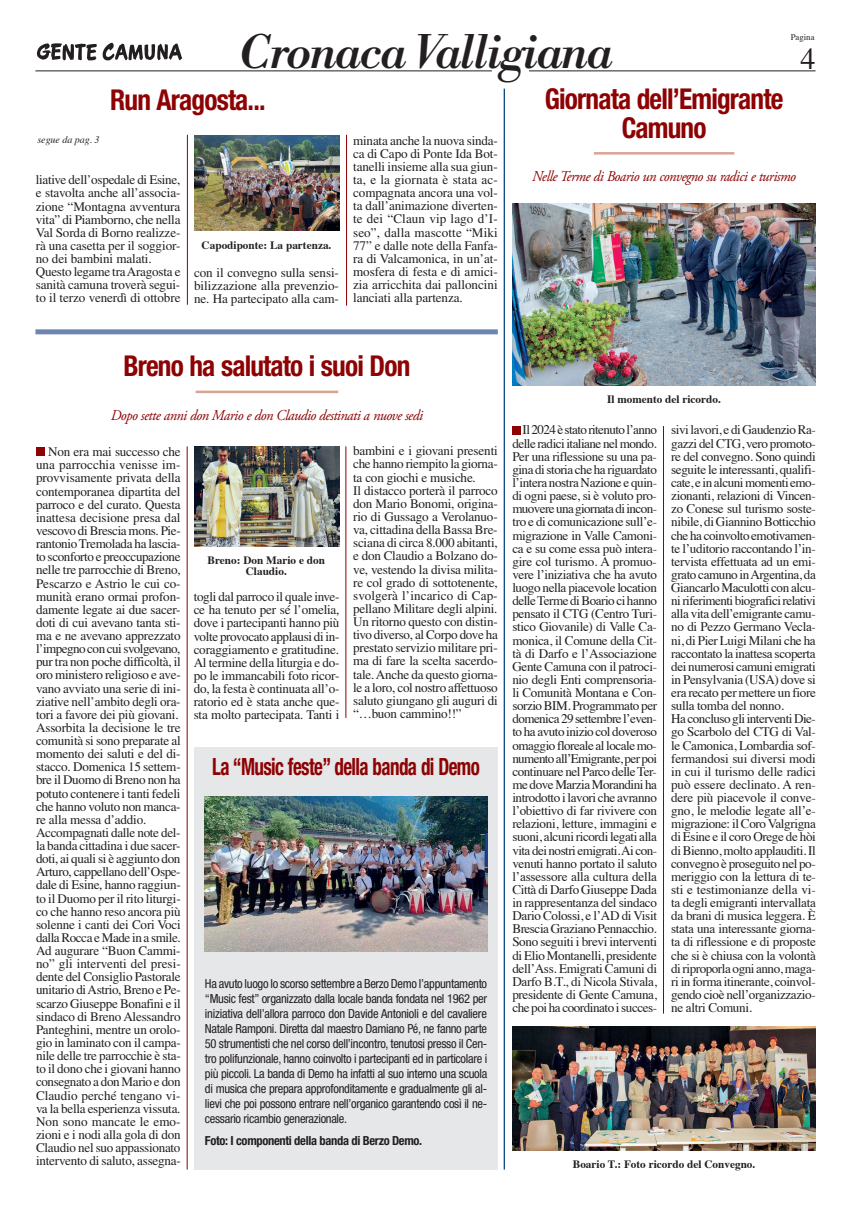
<style>
.page{position:relative;width:851px;height:1205px;background:#fff}
.page>*{position:absolute;margin:0;border:0;box-sizing:border-box;transform-origin:0 0}
.t1{font:italic 500 45px "Libre Bodoni";letter-spacing:-.02em;color:#231f20}
.t2{font:30px "Times";color:#231f20}
.t3{font:700 condensed 28.75px/28.8px "Helvetica Neue LT Std";letter-spacing:-.03em;color:#8d0203;text-align:center;scale:.95 1}
.t4{font:700 condensed 23.75px "Helvetica Neue LT Std";letter-spacing:-.03em;color:#8d0203;scale:.8 1}
.t5{font:italic 15px "Adobe Garamond Pro";letter-spacing:-.035em;color:#8d0203;scale:.96 1}
.t6{font:13.12px/13.1px "Times LT Std";letter-spacing:-.015em;color:#231f20}
.t7{font:13.12px/13.1px "Times";letter-spacing:-.025em;color:#231f20;text-align:justify}
.t8{font:condensed 12.5px/15px "Helvetica Neue LT Std";letter-spacing:-.025em;color:#231f20;text-align:justify}
.t9{font:700 condensed 12.5px "Helvetica Neue LT Std";letter-spacing:-.025em;color:#231f20}
.t10{font:700 11.25px/11.2px "Times";color:#231f20;text-align:center}
.t11{font:italic 10px "Times";letter-spacing:-.005em;color:#231f20}
.t12{font:8.75px "Times";color:#231f20}
</style>
<div class="page">
<hr style="left:35px;top:70px;width:780px;height:1px;background:#231f20">
<div style="left:492px;top:70px;width:36px;height:9px;background:#fff"></div>
<img style="left:36px;top:42px;width:147px;height:19px">
<hr style="left:503px;top:89px;width:2px;height:1080px;background:#00417b">
<div style="left:36px;top:447px;width:9px;height:9px;background:#8d0203"></div>
<hr style="left:187px;top:446px;width:1px;height:723px;background:#8d0203">
<hr style="left:195px;top:391px;width:143px;height:2px;background:#d9a592">
<div style="left:35px;top:329px;width:462px;height:5px;background:#6d85b1"></div>
<hr style="left:345px;top:446px;width:1px;height:272px;background:#8d0203">
<hr style="left:187px;top:135px;width:1px;height:170px;background:#8d0203">
<img style="left:194px;top:135px;width:145px;height:96px">
<hr style="left:346px;top:135px;width:1px;height:171px;background:#8d0203">
<img style="left:194px;top:446px;width:145px;height:101px">
<div style="left:194px;top:747px;width:303px;height:422px;background:#e6e7e9"></div>
<img style="left:205px;top:796px;width:282px;height:155px">
<div style="left:512px;top:426px;width:9px;height:8px;background:#8d0203"></div>
<hr style="left:663px;top:426px;width:1px;height:587px;background:#8d0203">
<hr style="left:593px;top:152px;width:141px;height:3px;background:#d9a592">
<img style="left:512px;top:203px;width:303px;height:182px">
<img style="left:512px;top:1026px;width:303px;height:124px">
<h1 class="t1" style="left:239px;top:17px;width:374px">Cronaca Valligiana</h1>
<p class="t12" style="left:790px;top:29px;width:25px">Pagina</p>
<h2 class="t2" style="left:800px;top:30px;width:16px">4</h2>
<p class="t11" style="left:37px;top:131px;width:64px">segue da pag. 3</p>
<h3 class="t3" style="left:110px;top:85px;width:165px">Run Aragosta...</h3>
<p class="t6" style="left:36px;top:173px;width:146px">liative dell’ospedale di Esine, e stavolta anche all’associa&shy;zione “Montagna avventura vita” di Piamborno, che nella<br>Val Sorda di Borno realizze&shy;rà una casetta per il soggior&shy;no dei bambini malati.<br>Questo legame tra Aragosta e sanità camuna troverà segui&shy;to il terzo venerdì di ottobre</p>
<p class="t10" style="left:202px;top:238px;width:131px">Capodiponte: La partenza.</p>
<p class="t6" style="left:194px;top:265px;width:146px;text-align:justify">con il convegno sulla sensi&shy;bilizzazione alla prevenzio&shy;ne. Ha partecipato alla cam-</p>
<p class="t6" style="left:353px;top:134px;width:146px;text-align:justify">minata anche la nuova sinda&shy;ca di Capo di Ponte Ida Bot&shy;tanelli insieme alla sua giun&shy;ta, e la giornata è stata ac&shy;compagnata ancora una vol&shy;ta dall’animazione diverten&shy;te dei “Claun vip lago d’I&shy;seo”, dalla mascotte “Miki 77” e dalle note della Fanfa&shy;ra di Valcamonica, in un’at&shy;mosfera di festa e di amici&shy;zia arricchita dai palloncini lanciati alla partenza.</p>
<h3 class="t3" style="left:544px;top:84px;width:252px">Giornata dell’Emigrante<br>Camuno</h3>
<p class="t5" style="left:532px;top:167px;width:276px">Nelle Terme di Boario un convegno su radici e turismo</p>
<h3 class="t3" style="left:123px;top:351px;width:303px">Breno ha salutato i suoi Don</h3>
<p class="t5" style="left:111px;top:406px;width:327px">Dopo sette anni don Mario e don Claudio destinati a nuove sedi</p>
<p class="t6" style="left:353px;top:444px;width:146px">bambini e i giovani presenti che hanno riempito la giorna&shy;ta con giochi e musiche.<br>Il distacco porterà il parroco don Mario Bonomi, origina&shy;rio di Gussago a Verolanuo&shy;va, cittadina della Bassa Bre&shy;sciana di circa 8.000 abitanti, e don Claudio a Bolzano do&shy;ve, vestendo la divisa milita&shy;re col grado di sottotenente, svolgerà l’incarico di Cap&shy;pellano Militare degli alpini.<br>Un ritorno questo con distin&shy;tivo diverso, al Corpo dove ha prestato servizio militare pri&shy;ma di fare la scelta sacerdo&shy;tale. Anche da questo giorna&shy;le a loro, col nostro affettuoso saluto giungano gli auguri di “…buon cammino!!”</p>
<p class="t6" style="left:36px;top:445px;width:146px;text-indent:12px">Non era mai successo che una parrocchia venisse im&shy;provvisamente privata della contemporanea dipartita del parroco e del curato. Questa inattesa decisione presa dal vescovo di Brescia mons. Pie&shy;rantonio Tremolada ha lascia&shy;to sconforto e preoccupazione nelle tre parrocchie di Breno,<br>Pescarzo e Astrio le cui co&shy;munità erano ormai profon&shy;damente legate ai due sacer&shy;doti di cui avevano tanta sti&shy;ma e ne avevano apprezzato l’impegno con cui svolgevano, pur tra non poche difficoltà, il oro ministero religioso e ave&shy;vano avviato una serie di ini&shy;ziative nell’ambito degli ora&shy;tori a favore dei più giovani.<br>Assorbita la decisione le tre comunità si sono preparate al momento dei saluti e del di&shy;stacco. Domenica 15 settem&shy;bre il Duomo di Breno non ha potuto contenere i tanti fedeli che hanno voluto non manca&shy;re alla messa d’addio.<br>Accompagnati dalle note del&shy;la banda cittadina i due sacer&shy;doti, ai quali si è aggiunto don<br>Arturo, cappellano dell’Ospe&shy;dale di Esine, hanno raggiun&shy;to il Duomo per il rito liturgi&shy;co che hanno reso ancora più solenne i canti dei Cori Voci dalla Rocca e Made in a smile.<br>Ad augurare “Buon Cammi&shy;no” gli interventi del presi&shy;dente del Consiglio Pastorale unitario di Astrio, Breno e Pe&shy;scarzo Giuseppe Bonafini e il sindaco di Breno Alessandro<br>Panteghini, mentre un orolo&shy;gio in laminato con il campa&shy;nile delle tre parrocchie è sta&shy;to il dono che i giovani hanno consegnato a don Mario e don<br>Claudio perché tengano vi&shy;va la bella esperienza vissuta.<br>Non sono mancate le emo&shy;zioni e i nodi alla gola di don<br>Claudio nel suo appassionato intervento di saluto, assegna-</p>
<p class="t10" style="left:208px;top:553px;width:119px">Breno: Don Mario e don<br>Claudio.</p>
<p class="t6" style="left:194px;top:590px;width:147px;text-align:justify">togli dal parroco il quale inve&shy;ce ha tenuto per sé l’omelia, dove i partecipanti hanno più volte provocato applausi di in&shy;coraggiamento e gratitudine.<br>Al termine della liturgia e do&shy;po le immancabili foto ricor&shy;do, la festa è continuata all’o&shy;ratorio ed è stata anche que&shy;sta molto partecipata. Tanti i</p>
<h3 class="t4" style="left:212px;top:752px;width:336px">La “Music feste” della banda di Demo</h3>
<p class="t8" style="left:205px;top:976px;width:284px">Ha avuto luogo lo scorso settembre a Berzo Demo l’appuntamento “Music fest” organizzato dalla locale banda fondata nel 1962 per iniziativa dell’allora parroco don Davide Antonioli e del cavaliere Natale Ramponi. Diretta dal maestro Damiano Pé, ne fanno parte 50 strumentisti che nel corso dell’incontro, tenutosi presso il Cen&shy;tro polifunzionale, hanno coinvolto i partecipanti ed in particolare i più piccoli. La banda di Demo ha infatti al suo interno una scuola di musica che prepara approfonditamente e gradualmente gli al&shy;lievi che poi possono entrare nell’organico garantendo così il ne&shy;cessario ricambio generazionale.</p>
<p class="t9" style="left:205px;top:1133px;width:219px">Foto: I componenti della banda di Berzo Demo.</p>
<p class="t10" style="left:607px;top:392px;width:115px">Il momento del ricordo.</p>
<p class="t7" style="left:512px;top:422px;width:146px;text-indent:10px">Il 2024 è stato ritenuto l’anno delle radici italiane nel mondo.<br>Per una riflessione su una pa&shy;gina di storia che ha riguardato l’intera nostra Nazione e quin&shy;di ogni paese, si è voluto pro&shy;muovere una giornata di incon&shy;tro e di comunicazione sull’e&shy;migrazione in Valle Camoni&shy;ca e su come essa può intera&shy;gire col turismo. A promuo&shy;vere l’iniziativa che ha avuto luogo nella piacevole location delle Terme di Boario ci hanno pensato il CTG (Centro Turi&shy;stico Giovanile) di Valle Ca&shy;monica, il Comune della Cit&shy;tà di Darfo e l’Associazione Gente Camuna con il patroci&shy;nio degli Enti comprensoria&shy;li Comunità Montana e Con&shy;sorzio BIM. Programmato per domenica 29 settembre l’even&shy;to ha avuto inizio col doveroso omaggio floreale al locale mo&shy;numento all’Emigrante, per poi continuare nel Parco delle Ter&shy;me dove Marzia Morandini ha introdotto i lavori che avranno l’obiettivo di far rivivere con relazioni, letture, immagini e suoni, alcuni ricordi legati alla vita dei nostri emigrati. Ai con&shy;venuti hanno portato il saluto l’assessore alla cultura della Città di Darfo Giuseppe Dada in rappresentanza del sindaco Dario Colossi, e l’AD di Visit Brescia Graziano Pennacchio.<br>Sono seguiti i brevi interventi di Elio Montanelli, presidente dell’Ass. Emigrati Camuni di Darfo B.T., di Nicola Stivala, presidente di Gente Camuna, che poi ha coordinato i succes-</p>
<p class="t7" style="left:671px;top:422px;width:146px;text-align:left">sivi lavori, e di Gaudenzio Ra&shy;gazzi del CTG, vero promoto&shy;re del convegno. Sono quindi seguite le interessanti, qualifi&shy;cate, e in alcuni momenti emo&shy;zionanti, relazioni di Vincen&shy;zo Conese sul turismo soste&shy;nibile, di Giannino Botticchio che ha coinvolto emotivamen&shy;te l’uditorio raccontando l’in&shy;tervista effettuata ad un emi&shy;grato camuno in Argentina, da<br>Giancarlo Maculotti con alcu&shy;ni riferimenti biografici relativi alla vita dell’emigrante camu&shy;no di Pezzo Germano Vecla&shy;ni, di Pier Luigi Milani che ha raccontato la inattesa scoperta dei numerosi camuni emigrati in Pensylvania (USA) dove si era recato per mettere un fiore sulla tomba del nonno.<br>Ha concluso gli interventi Die&shy;go Scarbolo del CTG di Val&shy;le Camonica, Lombardia sof&shy;fermandosi sui diversi modi in cui il turismo delle radici può essere declinato. A ren&shy;dere più piacevole il conve&shy;gno, le melodie legate all’e&shy;migrazione: il Coro Valgrigna di Esine e il coro Orege de hòi di Bienno, molto applauditi. Il convegno è proseguito nel po&shy;meriggio con la lettura di te&shy;sti e testimonianze della vi&shy;ta degli emigranti intervallata da brani di musica leggera. È stata una interessante giorna&shy;ta di riflessione e di proposte che si è chiusa con la volontà di riproporla ogni anno, maga&shy;ri in forma itinerante, coinvol&shy;gendo cioè nell’organizzazio&shy;ne altri Comuni.</p>
<p class="t10" style="left:572px;top:1157px;width:184px">Boario T.: Foto ricordo del Convegno.</p>
</div>
